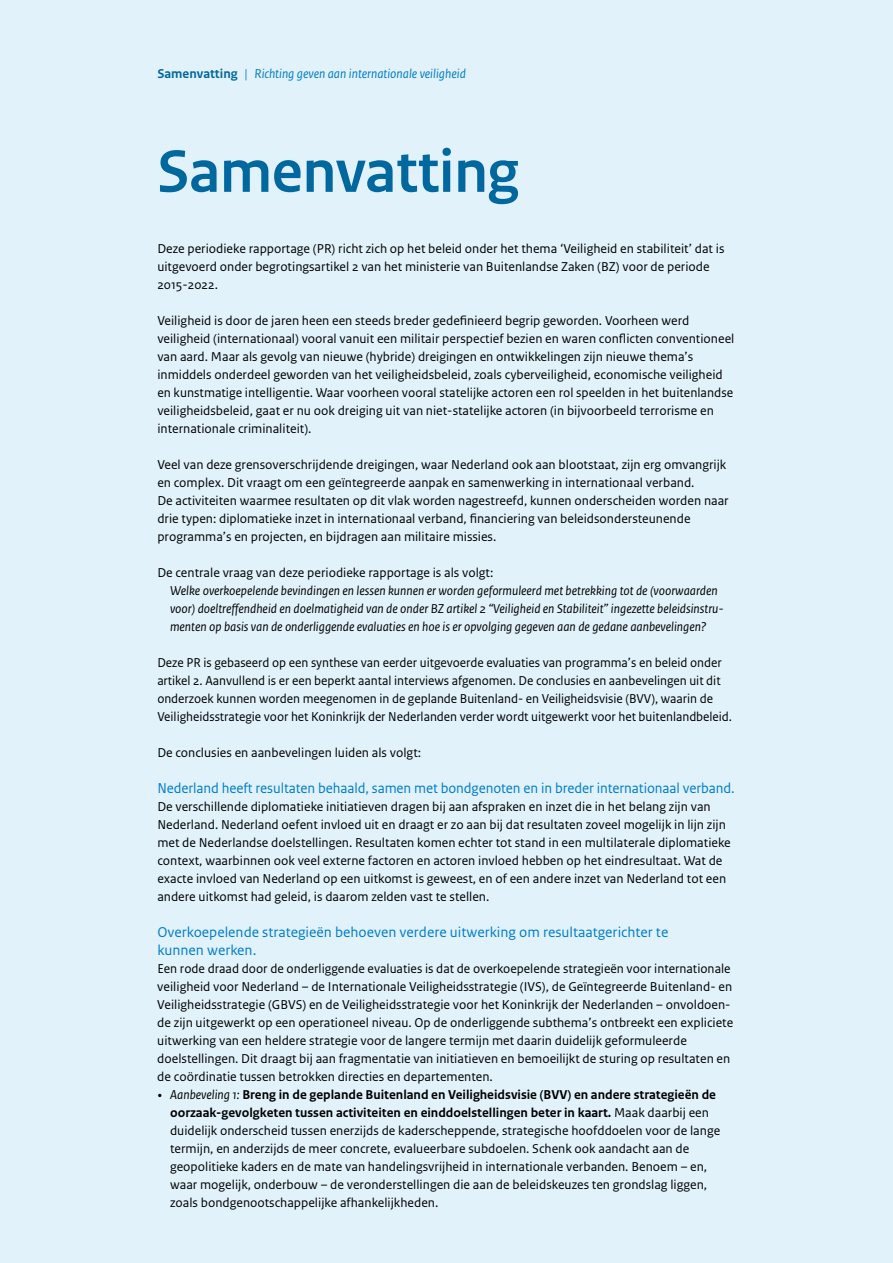
<style>
.page{position:relative;width:893px;height:1263px;background:#e1f2fa}
.page>*{position:absolute;margin:0;border:0;box-sizing:border-box;transform-origin:0 0}
.H2_Kop{font:700 63px "Rijksoverheid Sans Heading";color:#00689e}
.H3_Alineakop_Sans{font:15px/18px "Rijksoverheid Sans Text";color:#007ccb}
.P_Broodtekst_Sans{font:13.5px/18px "Rijksoverheid Sans Text";color:#000}
.P_Broodtekst_inspringen{font:italic 13.5px/18px "Rijksoverheid Sans Text";color:#000}
.t1{font:italic 13.5px "Rijksoverheid Sans Text";color:#007ccb}
.s1{font-weight:700;font-style:normal;color:#00689e}
.s2{font-family:"Rijksoverheid Serif"}
.s3{font-style:italic}
.s4{font-weight:700}
</style>
<div class="page">
<p class="t1" style="left:157px;top:66px;width:310px"><span class="s1">Samenvatting</span> | Richting geven aan internationale veiligheid</p>
<h2 class="H2_Kop" style="left:157px;top:136px;width:363px">Samenvatting</h2>
<p class="P_Broodtekst_Sans" style="left:157px;top:239px;width:569px">Deze periodieke rapportage (PR) richt zich op het beleid onder het thema ‘Veiligheid en stabiliteit’ dat is uitgevoerd onder begrotingsartikel 2 van het ministerie van Buitenlandse Zaken (BZ) voor de periode<br>2015-2022.</p>
<p class="P_Broodtekst_Sans" style="left:157px;top:311px;width:579px">Veiligheid is door de jaren heen een steeds breder gedefinieerd begrip geworden. Voorheen werd veiligheid (internationaal) vooral vanuit een militair perspectief bezien en waren conflicten conventioneel van aard. Maar als gevolg van nieuwe (hybride) dreigingen en ontwikkelingen zijn nieuwe thema’s inmiddels onderdeel geworden van het veiligheidsbeleid, zoals cyberveiligheid, economische veiligheid en kunstmatige intelligentie. Waar voorheen vooral statelijke actoren een rol speelden in het buitenlandse veiligheidsbeleid, gaat er nu ook dreiging uit van niet-statelijke actoren (in bijvoorbeeld terrorisme en internationale criminaliteit).</p>
<p class="P_Broodtekst_Sans" style="left:157px;top:455px;width:573px">Veel van deze grensoverschrijdende dreigingen, waar Nederland ook aan blootstaat, zijn erg omvangrijk en complex. Dit vraagt om een geïntegreerde aanpak en samenwerking in internationaal verband.<br>De activiteiten waarmee resultaten op dit vlak worden nagestreefd, kunnen onderscheiden worden naar drie typen: diplomatieke inzet in internationaal verband, financiering van beleidsondersteunende programma’s en projecten, en bijdragen aan militaire missies.</p>
<p class="P_Broodtekst_Sans" style="left:157px;top:563px;width:338px">De centrale vraag van deze periodieke rapportage is als volgt:</p>
<p class="P_Broodtekst_inspringen" style="left:170px;top:581px;width:555px">Welke overkoepelende bevindingen en lessen kunnen er worden geformuleerd met betrekking tot de (voorwaarden voor) doeltreffendheid en doelmatigheid van de onder BZ artikel 2 “Veiligheid en Stabiliteit” ingezette beleidsinstru&shy;menten op basis van de onderliggende evaluaties en hoe is er opvolging gegeven aan de gedane aanbevelingen?</p>
<p class="P_Broodtekst_Sans" style="left:157px;top:653px;width:576px">Deze PR is gebaseerd op een synthese van eerder uitgevoerde evaluaties van programma’s en beleid onder artikel 2. Aanvullend is er een beperkt aantal interviews afgenomen. De conclusies en aanbevelingen uit dit onderzoek kunnen worden meegenomen in de geplande Buitenland- en Veiligheidsvisie (BVV), waarin de Veiligheidsstrategie voor het Koninkrijk der Nederlanden verder wordt uitgewerkt voor het buitenlandbeleid.</p>
<p class="P_Broodtekst_Sans" style="left:157px;top:743px;width:265px">De conclusies en aanbevelingen luiden als volgt:</p>
<h3 class="H3_Alineakop_Sans" style="left:157px;top:779px;width:579px">Nederland heeft resultaten behaald, samen met bondgenoten en in breder internationaal verband.</h3>
<p class="P_Broodtekst_Sans" style="left:157px;top:797px;width:575px">De verschillende diplomatieke initiatieven dragen bij aan afspraken en inzet die in het belang zijn van Nederland. Nederland oefent invloed uit en draagt er zo aan bij dat resultaten zoveel mogelijk in lijn zijn met de Nederlandse doelstellingen. Resultaten komen echter tot stand in een multilaterale diplomatieke context, waarbinnen ook veel externe factoren en actoren invloed hebben op het eindresultaat. Wat de exacte invloed van Nederland op een uitkomst is geweest, en of een andere inzet van Nederland tot een andere uitkomst had geleid, is daarom zelden vast te stellen.</p>
<h3 class="H3_Alineakop_Sans" style="left:157px;top:923px;width:512px">Overkoepelende strategieën behoeven verdere uitwerking om resultaatgerichter te kunnen werken.</h3>
<p class="P_Broodtekst_Sans" style="left:157px;top:959px;width:577px">Een rode draad door de onderliggende evaluaties is dat de overkoepelende strategieën voor internationale veiligheid voor Nederland – de Internationale Veiligheidsstrategie (IVS), de Geïntegreerde Buitenland- en Veiligheidsstrategie (GBVS) en de Veiligheidsstrategie voor het Koninkrijk der Nederlanden – onvoldoen&shy;de zijn uitgewerkt op een operationeel niveau. Op de onderliggende subthema’s ontbreekt een expliciete uitwerking van een heldere strategie voor de langere termijn met daarin duidelijk geformuleerde doelstellingen. Dit draagt bij aan fragmentatie van initiatieven en bemoeilijkt de sturing op resultaten en de coördinatie tussen betrokken directies en departementen.</p>
<p class="P_Broodtekst_Sans" style="left:170px;top:1085px;width:552px;text-indent:-13px"><span class="s2">•</span> <span class="s3">Aanbeveling 1:</span> <span class="s4">Breng in de geplande Buitenland en Veiligheidsvisie (BVV) en andere strategieën de oorzaak-gevolgketen tussen activiteiten en einddoelstellingen beter in kaart.</span> Maak daarbij een duidelijk onderscheid tussen enerzijds de kaderscheppende, strategische hoofddoelen voor de lange termijn, en anderzijds de meer concrete, evalueerbare subdoelen. Schenk ook aandacht aan de geopolitieke kaders en de mate van handelingsvrijheid in internationale verbanden. Benoem – en, waar mogelijk, onderbouw – de veronderstellingen die aan de beleidskeuzes ten grondslag liggen, zoals bondgenootschappelijke afhankelijkheden.</p>
</div>
